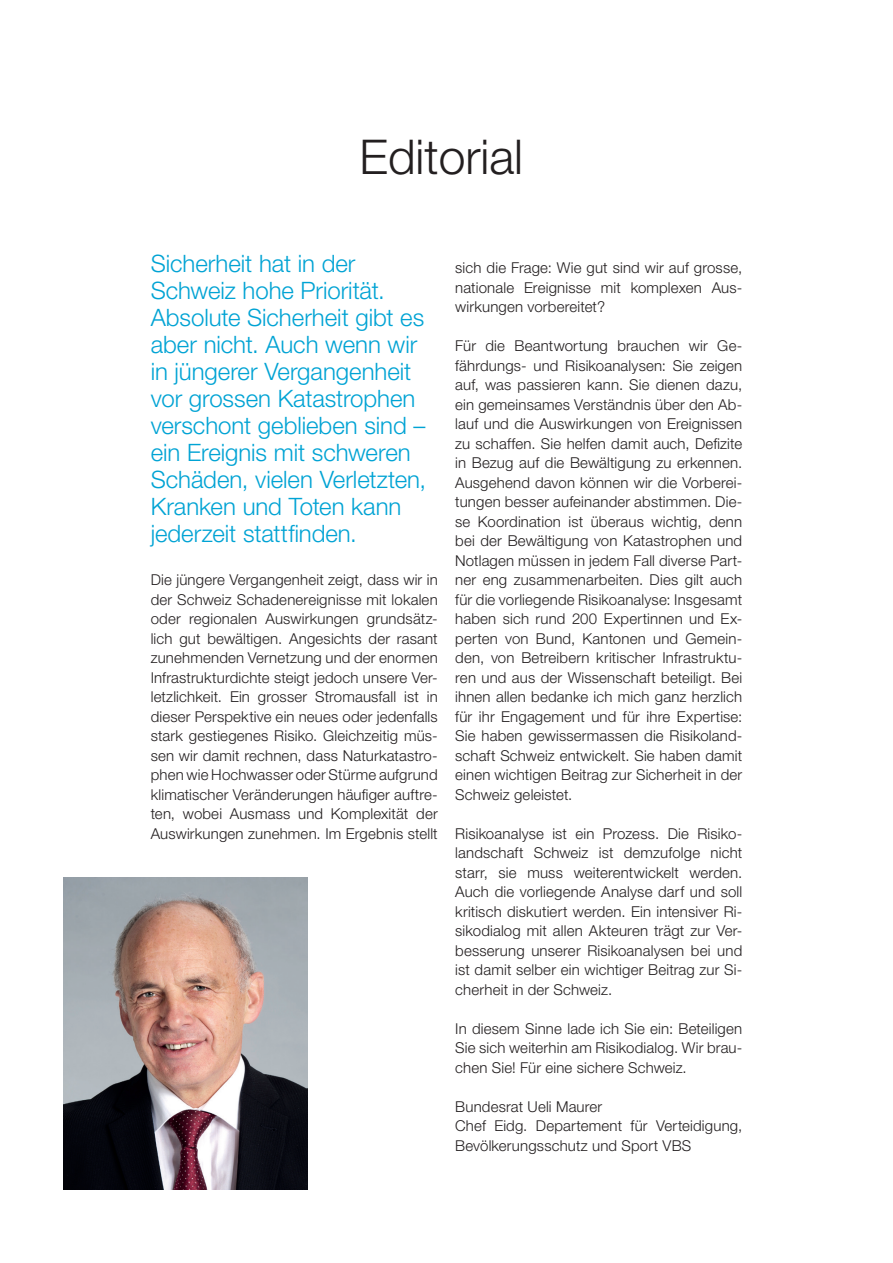
<style>
.page{position:relative;width:893px;height:1263px;background:#fff}
.page>*{position:absolute;margin:0;border:0;box-sizing:border-box;transform-origin:0 0}
.t1{font:300 48px "Helvetica Neue";color:#231f20}
.t2{font:300 24px/27px "Helvetica Neue";color:#00a3d4}
.t3{font:300 15px/19.5px "Helvetica Neue";letter-spacing:.01em;color:#231f20;text-align:justify}
</style>
<div class="page">
<img style="left:64px;top:878px;width:244px;height:312px">
<p class="t1" style="left:360px;top:128px;width:165px">Editorial</p>
<p class="t2" style="left:151px;top:250px;width:277px">Sicherheit hat in der<br>Schweiz hohe Priorität.<br>Absolute Sicherheit gibt es aber nicht. Auch wenn wir in jüngerer Vergangenheit vor grossen Katastrophen verschont geblieben sind – ein Ereignis mit schweren<br>Schäden, vielen Verletzten,<br>Kranken und Toten kann jederzeit stattfinden.</p>
<p class="t3" style="left:151px;top:570px;width:289px">Die jüngere Vergangenheit zeigt, dass wir in der Schweiz Schadenereignisse mit lokalen oder regionalen Auswirkungen grundsätz&shy;lich gut bewältigen. Angesichts der rasant zunehmenden Vernetzung und der enormen Infrastrukturdichte steigt jedoch unsere Ver&shy;letzlichkeit. Ein grosser Stromausfall ist in dieser Perspektive ein neues oder jedenfalls stark gestiegenes Risiko. Gleichzeitig müs&shy;sen wir damit rechnen, dass Naturkatastro&shy;phen wie Hochwasser oder Stürme aufgrund klimatischer Veränderungen häufiger auftre&shy;ten, wobei Ausmass und Komplexität der Auswirkungen zunehmen. Im Ergebnis stellt</p>
<p class="t3" style="left:455px;top:258px;width:289px">sich die Frage: Wie gut sind wir auf grosse, nationale Ereignisse mit komplexen Aus&shy;wirkungen vorbereitet?</p>
<p class="t3" style="left:455px;top:336px;width:289px">Für die Beantwortung brauchen wir Ge&shy;fährdungs- und Risikoanalysen: Sie zeigen auf, was passieren kann. Sie dienen dazu, ein gemeinsames Verständnis über den Ab&shy;lauf und die Auswirkungen von Ereignissen zu schaffen. Sie helfen damit auch, Defizite in Bezug auf die Bewältigung zu erkennen.<br>Ausgehend davon können wir die Vorberei&shy;tungen besser aufeinander abstimmen. Die&shy;se Koordination ist überaus wichtig, denn bei der Bewältigung von Katastrophen und Notlagen müssen in jedem Fall diverse Part&shy;ner eng zusammenarbeiten. Dies gilt auch für die vorliegende Risikoanalyse: Insgesamt haben sich rund 200 Expertinnen und Ex&shy;perten von Bund, Kantonen und Gemein&shy;den, von Betreibern kritischer Infrastruktu&shy;ren und aus der Wissenschaft beteiligt. Bei ihnen allen bedanke ich mich ganz herzlich für ihr Engagement und für ihre Expertise:<br>Sie haben gewissermassen die Risikoland&shy;schaft Schweiz entwickelt. Sie haben damit einen wichtigen Beitrag zur Sicherheit in der Schweiz geleistet.</p>
<p class="t3" style="left:455px;top:823px;width:289px">Risikoanalyse ist ein Prozess. Die Risiko&shy;landschaft Schweiz ist demzufolge nicht starr, sie muss weiterentwickelt werden.<br>Auch die vorliegende Analyse darf und soll kritisch diskutiert werden. Ein intensiver Ri&shy;sikodialog mit allen Akteuren trägt zur Ver&shy;besserung unserer Risikoanalysen bei und ist damit selber ein wichtiger Beitrag zur Si&shy;cherheit in der Schweiz.</p>
<p class="t3" style="left:455px;top:1018px;width:289px">In diesem Sinne lade ich Sie ein: Beteiligen Sie sich weiterhin am Risikodialog. Wir brau&shy;chen Sie! Für eine sichere Schweiz.</p>
<p class="t3" style="left:455px;top:1096px;width:149px">Bundesrat Ueli Maurer</p>
<p class="t3" style="left:455px;top:1116px;width:289px">Chef Eidg. Departement für Verteidigung,<br>Bevölkerungsschutz und Sport VBS</p>
</div>
